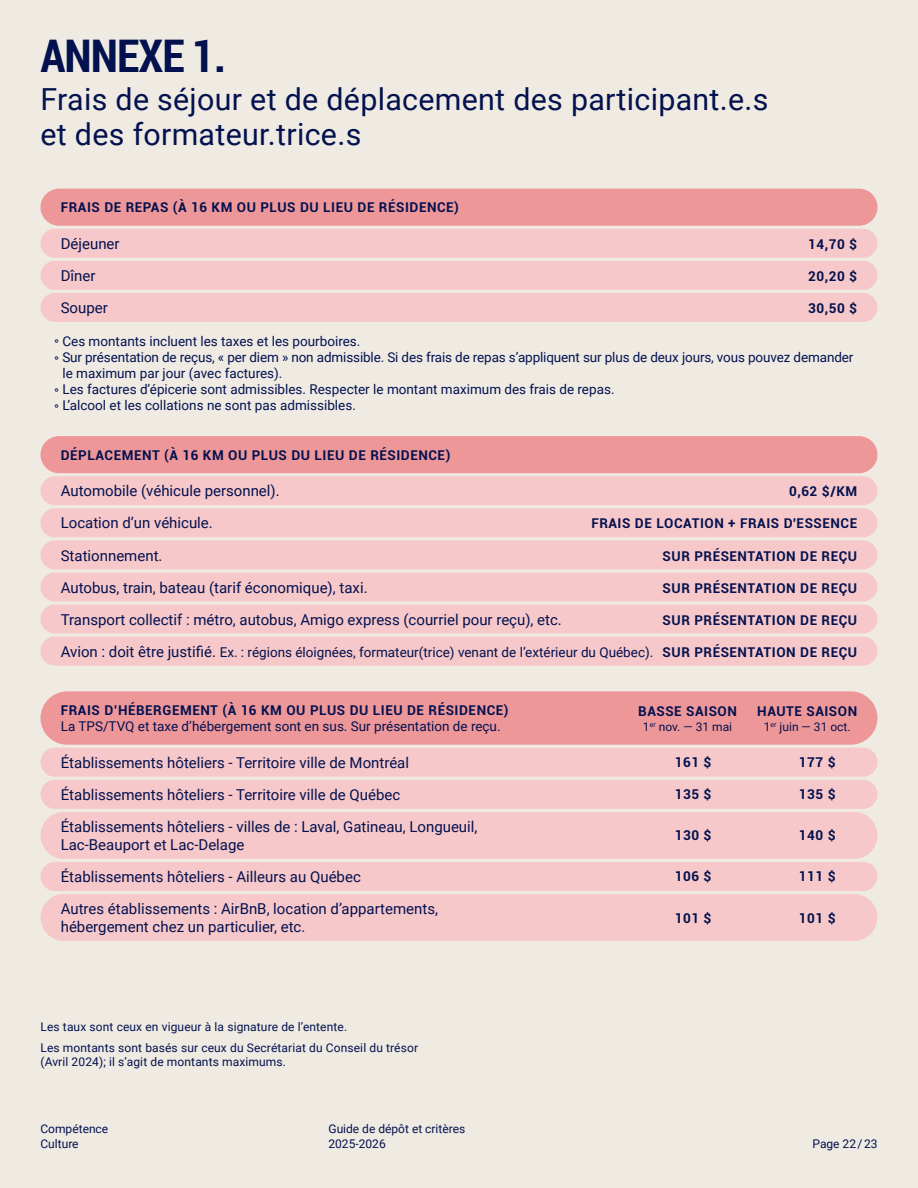
<style>
.page{position:relative;width:918px;height:1188px;background:#efebe3}
.page>*{position:absolute;margin:0;border:0;box-sizing:border-box;transform-origin:0 0}
.t1{font:700 45px "Roboto Condensed";letter-spacing:-.02em;color:#03114f}
.t2{font:30.45px/35px "Roboto";letter-spacing:.01em;color:#03114f}
.t3{font:15px/18px "Roboto";color:#03114f}
.t4{font:13.5px "Roboto";color:#03114f}
.t5{font:700 13.5px "Roboto";letter-spacing:.04em;color:#03114f}
.t6{font:12px/14.4px "Roboto";letter-spacing:.01em;color:#03114f}
.s1{font-size:15px}
.s2{font-weight:700}
</style>
<div class="page">
<div style="left:40px;top:189px;width:838px;height:37px;background:#ee9799;border-radius:19px"></div>
<div style="left:40px;top:229px;width:837px;height:29px;background:#f6c8c9;border-radius:15px"></div>
<div style="left:40px;top:261px;width:837px;height:29px;background:#f6c8c9;border-radius:15px"></div>
<div style="left:40px;top:293px;width:837px;height:29px;background:#f6c8c9;border-radius:15px"></div>
<div style="left:40px;top:436px;width:838px;height:37px;background:#ee9799;border-radius:19px"></div>
<div style="left:40px;top:476px;width:837px;height:29px;background:#f6c8c9;border-radius:15px"></div>
<div style="left:40px;top:572px;width:837px;height:30px;background:#f6c8c9;border-radius:15px"></div>
<div style="left:40px;top:508px;width:837px;height:29px;background:#f6c8c9;border-radius:15px"></div>
<div style="left:40px;top:605px;width:837px;height:29px;background:#f6c8c9;border-radius:15px"></div>
<div style="left:40px;top:540px;width:837px;height:29px;background:#f6c8c9;border-radius:15px"></div>
<div style="left:40px;top:637px;width:837px;height:29px;background:#f6c8c9;border-radius:15px"></div>
<div style="left:41px;top:691px;width:836px;height:54px;background:#ee9799;border-radius:27px"></div>
<div style="left:40px;top:748px;width:837px;height:29px;background:#f6c8c9;border-radius:15px"></div>
<div style="left:40px;top:812px;width:837px;height:47px;background:#f6c8c9;border-radius:24px"></div>
<div style="left:40px;top:780px;width:837px;height:29px;background:#f6c8c9;border-radius:15px"></div>
<div style="left:40px;top:862px;width:837px;height:29px;background:#f6c8c9;border-radius:15px"></div>
<div style="left:40px;top:894px;width:837px;height:47px;background:#f6c8c9;border-radius:24px"></div>
<h1 class="t1" style="left:40px;top:25px;width:187px">ANNEXE 1.</h1>
<h2 class="t2" style="left:40px;top:81px;width:730px">Frais de séjour et de déplacement des participant.e.s et des formateur.trice.s</h2>
<p class="t5" style="left:61px;top:198px;width:400px">FRAIS DE REPAS (À 16 KM OU PLUS DU LIEU DE RÉSIDENCE)</p>
<p class="t3" style="left:61px;top:234px;width:60px">Déjeuner</p>
<p class="t5" style="left:808px;top:235px;width:51px">14,70 $</p>
<p class="t3" style="left:61px;top:266px;width:36px">Dîner</p>
<p class="t5" style="left:808px;top:267px;width:51px">20,20 $</p>
<p class="t3" style="left:61px;top:298px;width:49px">Souper</p>
<p class="t5" style="left:808px;top:299px;width:51px">30,50 $</p>
<p class="t4" style="left:54px;top:331px;width:308px">° Ces montants incluent les taxes et les pourboires.</p>
<p class="t4" style="left:54px;top:348px;width:801px">° Sur présentation de reçus, « per diem » non admissible. Si des frais de repas s’appliquent sur plus de deux jours, vous pouvez demander</p>
<p class="t4" style="left:62px;top:364px;width:222px">le maximum par jour (avec factures).</p>
<p class="t4" style="left:54px;top:380px;width:562px">° Les factures d’épicerie sont admissibles. Respecter le montant maximum des frais de repas.</p>
<p class="t4" style="left:54px;top:396px;width:303px">° L’alcool et les collations ne sont pas admissibles.</p>
<p class="t5" style="left:61px;top:445px;width:391px">DÉPLACEMENT (À 16 KM OU PLUS DU LIEU DE RÉSIDENCE)</p>
<p class="t3" style="left:61px;top:481px;width:220px">Automobile (véhicule personnel).</p>
<p class="t5" style="left:789px;top:482px;width:70px">0,62 $/KM</p>
<p class="t3" style="left:61px;top:514px;width:154px">Location d’un véhicule.</p>
<p class="t5" style="left:591px;top:514px;width:267px">FRAIS DE LOCATION + FRAIS D'ESSENCE</p>
<p class="t3" style="left:61px;top:546px;width:103px">Stationnement.</p>
<p class="t5" style="left:663px;top:546px;width:196px">SUR PRÉSENTATION DE REÇU</p>
<p class="t3" style="left:61px;top:578px;width:308px">Autobus, train, bateau (tarif économique), taxi.</p>
<p class="t5" style="left:663px;top:578px;width:196px">SUR PRÉSENTATION DE REÇU</p>
<p class="t3" style="left:61px;top:610px;width:503px">Transport collectif : métro, autobus, Amigo express (courriel pour reçu), etc.</p>
<p class="t5" style="left:663px;top:610px;width:196px">SUR PRÉSENTATION DE REÇU</p>
<p class="t4" style="left:61px;top:642px;width:798px"><span class="s1">Avion : doit être justifié.</span> Ex. : régions éloignées, formateur(trice) venant de l’extérieur du Québec). <span class="s2">SUR PRÉSENTATION DE REÇU</span></p>
<p class="t5" style="left:61px;top:701px;width:449px">FRAIS D’HÉBERGEMENT (À 16 KM OU PLUS DU LIEU DE RÉSIDENCE)</p>
<p class="t4" style="left:61px;top:717px;width:441px">La TPS/TVQ et taxe d’hébergement sont en sus. Sur présentation de reçu.</p>
<p class="t3" style="left:61px;top:753px;width:350px">Établissements hôteliers - Territoire ville de Montréal</p>
<p class="t3" style="left:61px;top:785px;width:341px">Établissements hôteliers - Territoire ville de Québec</p>
<p class="t3" style="left:61px;top:817px;width:418px">Établissements hôteliers - villes de : Laval, Gatineau, Longueuil,<br>Lac-Beauport et Lac-Delage</p>
<p class="t3" style="left:61px;top:860px;width:379px;line-height:32.1px">Établissements hôteliers - Ailleurs au Québec<br>Autres établissements : AirBnB, location d’appartements,</p>
<p class="t3" style="left:61px;top:917px;width:246px">hébergement chez un particulier, etc.</p>
<p class="t6" style="left:40px;top:1016px;width:379px;line-height:21.1px">Les taux sont ceux en vigueur à la signature de l’entente.<br>Les montants sont basés sur ceux du Secrétariat du Conseil du trésor</p>
<p class="t6" style="left:40px;top:1055px;width:247px">(Avril 2024); il s’agit de montants maximums.</p>
<p class="t6" style="left:40px;top:1121px;width:69px">Compétence<br>Culture</p>
<p class="t6" style="left:328px;top:1121px;width:138px">Guide de dépôt et critères<br>2025-2026</p>
<p class="t5" style="left:638px;top:702px;width:100px">BASSE SAISON</p>
<p class="t6" style="left:643px;top:719px;width:91px">1<sup>er</sup> nov. — 31 mai</p>
<p class="t5" style="left:757px;top:702px;width:101px">HAUTE SAISON</p>
<p class="t6" style="left:764px;top:719px;width:88px">1<sup>er</sup> juin — 31 oct.</p>
<p class="t5" style="left:675px;top:753px;width:38px">161 $</p>
<p class="t5" style="left:675px;top:785px;width:38px">135 $</p>
<p class="t5" style="left:799px;top:753px;width:38px">177 $</p>
<p class="t5" style="left:799px;top:785px;width:38px">135 $</p>
<p class="t5" style="left:675px;top:826px;width:38px">130 $</p>
<p class="t5" style="left:799px;top:826px;width:38px">140 $</p>
<p class="t5" style="left:675px;top:867px;width:38px">106 $</p>
<p class="t5" style="left:675px;top:908px;width:38px">101 $</p>
<p class="t5" style="left:799px;top:867px;width:38px">111 $</p>
<p class="t5" style="left:799px;top:908px;width:38px">101 $</p>
<p class="t6" style="left:813px;top:1136px;width:67px">Page 22 / 23</p>
</div>
